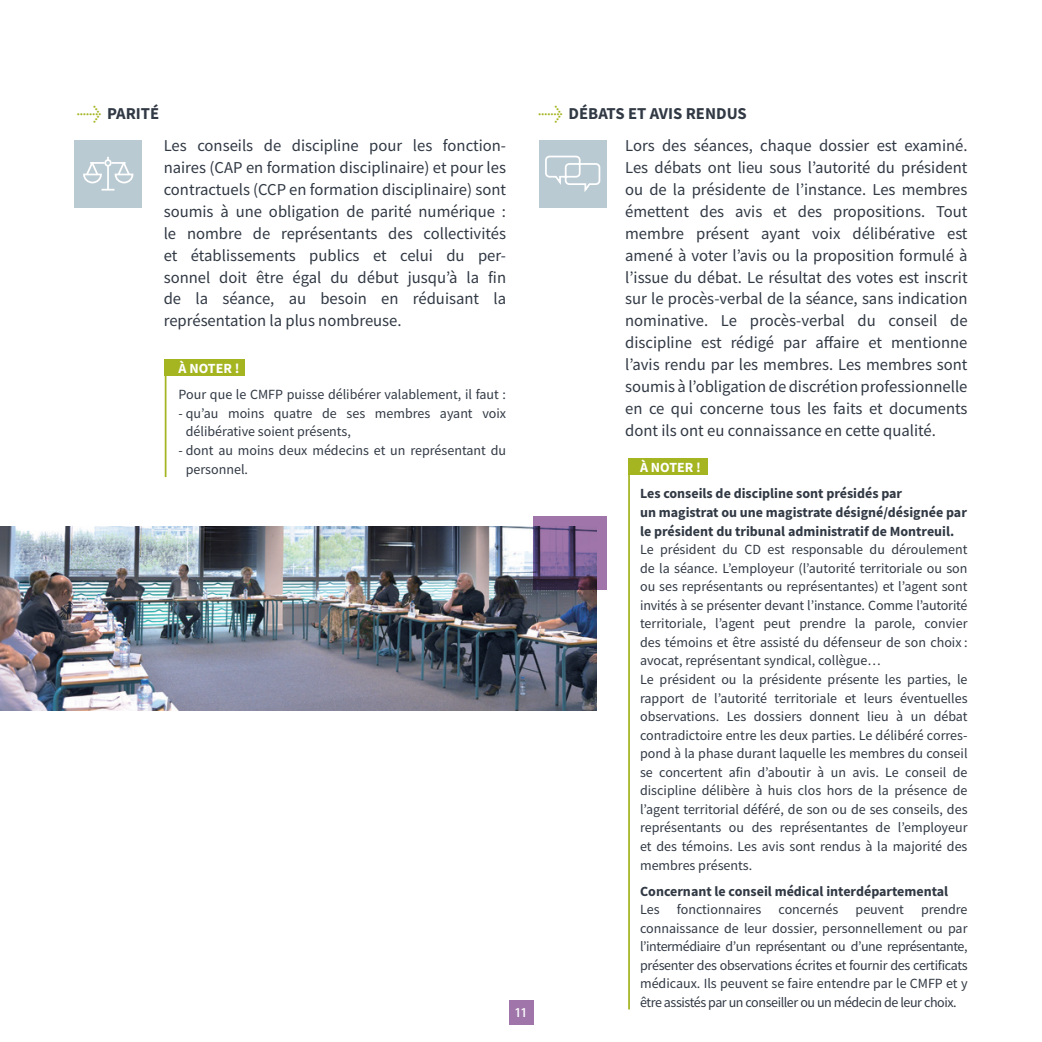
<style>
.page{position:relative;width:1042px;height:1042px;background:#fff}
.page>*{position:absolute;margin:0;border:0;box-sizing:border-box;transform-origin:0 0}
.TEXTE_COURANT{font:16.62px/21.9px "Source Sans Pro";color:#313944;text-align:justify}
.TEXTE_COURANT-2{font:700 16.62px "Source Sans Pro";color:#313944}
.TEXTE_COURANT-3{font:14px/18.6px "Source Sans Pro";color:#313944;text-align:justify}
.TEXTE_COURANT-4{font:700 14px/18.6px "Source Sans Pro";color:#313944}
.TEXTE_COURANT-5{font:700 14px "Source Sans Pro";color:#fff}
.t1{font:700 14px "Rotis Sans Serif";color:#fff}
</style>
<div class="page">
<hr style="left:165px;top:361px;width:1px;height:116px;background:#a5b522">
<div style="left:165px;top:360px;width:80px;height:16px;background:#a5b522"></div>
<div style="left:628px;top:458px;width:80px;height:16px;background:#a5b522"></div>
<div style="left:509px;top:1000px;width:24px;height:24px;background:#a076aa"></div>
<hr style="left:628px;top:463px;width:2px;height:546px;background:#a5b522">
<div style="left:539px;top:140px;width:67px;height:68px;background:#bacad2"></div>
<div style="left:74px;top:140px;width:68px;height:68px;background:#bacad2"></div>
<svg style="left:83px;top:157px;width:51px;height:34px"></svg>
<svg style="left:545px;top:155px;width:56px;height:37px"></svg>
<img style="left:0;top:526px;width:597px;height:184px">
<svg style="left:533px;top:516px;width:73px;height:73px;background:#7a5c8b"></svg>
<p class="TEXTE_COURANT-2" style="left:107px;top:103px;width:54px">PARITÉ</p>
<p class="TEXTE_COURANT" style="left:164px;top:135px;width:344px">Les conseils de discipline pour les fonction&shy;naires (CAP en formation disciplinaire) et pour les contractuels (CCP en formation disciplinaire) sont soumis à une obligation de parité numérique : le nombre de représentants des collectivités et établissements publics et celui du per&shy;sonnel doit être égal du début jusqu’à la fin de la séance, au besoin en réduisant la représentation la plus nombreuse.</p>
<p class="TEXTE_COURANT-5" style="left:179px;top:359px;width:62px">À NOTER !</p>
<p class="TEXTE_COURANT-3" style="left:179px;top:385px;width:329px">Pour que le CMFP puisse délibérer valablement, il faut :</p>
<p class="TEXTE_COURANT-3" style="left:186px;top:404px;width:322px;text-indent:-7px">- qu’au moins quatre de ses membres ayant voix délibérative soient présents,</p>
<p class="TEXTE_COURANT-3" style="left:186px;top:441px;width:322px;text-indent:-7px">- dont au moins deux médecins et un représentant du personnel.</p>
<p class="t1" style="left:514px;top:1003px;width:15px">11</p>
<p class="TEXTE_COURANT-2" style="left:568px;top:103px;width:180px">DÉBATS ET AVIS RENDUS</p>
<p class="TEXTE_COURANT" style="left:625px;top:135px;width:344px">Lors des séances, chaque dossier est examiné.<br>Les débats ont lieu sous l’autorité du président ou de la présidente de l’instance. Les membres émettent des avis et des propositions. Tout membre présent ayant voix délibérative est amené à voter l’avis ou la proposition formulé à l’issue du débat. Le résultat des votes est inscrit sur le procès-verbal de la séance, sans indication nominative. Le procès-verbal du conseil de discipline est rédigé par affaire et mentionne l’avis rendu par les membres. Les membres sont soumis à l’obligation de discrétion professionnelle en ce qui concerne tous les faits et documents dont ils ont eu connaissance en cette qualité.</p>
<p class="TEXTE_COURANT-5" style="left:640px;top:458px;width:62px">À NOTER !</p>
<p class="TEXTE_COURANT-4" style="left:640px;top:484px;width:328px">Les conseils de discipline sont présidés par<br>un magistrat ou une magistrate désigné/désignée par le président du tribunal administratif de Montreuil.</p>
<p class="TEXTE_COURANT-3" style="left:640px;top:540px;width:329px">Le président du CD est responsable du déroulement de la séance. L’employeur (l’autorité territoriale ou son ou ses représentants ou représentantes) et l’agent sont invités à se présenter devant l’instance. Comme l’autorité territoriale, l’agent peut prendre la parole, convier des témoins et être assisté du défenseur de son choix : avocat, représentant syndical, collègue…</p>
<p class="TEXTE_COURANT-3" style="left:640px;top:670px;width:329px">Le président ou la présidente présente les parties, le rapport de l’autorité territoriale et leurs éventuelles observations. Les dossiers donnent lieu à un débat contradictoire entre les deux parties. Le délibéré corres&shy;pond à la phase durant laquelle les membres du conseil se concertent afin d’aboutir à un avis. Le conseil de discipline délibère à huis clos hors de la présence de l’agent territorial déféré, de son ou de ses conseils, des représentants ou des représentantes de l’employeur et des témoins. Les avis sont rendus à la majorité des membres présents.</p>
<p class="TEXTE_COURANT-4" style="left:640px;top:881px;width:310px">Concernant le conseil médical interdépartemental</p>
<p class="TEXTE_COURANT-3" style="left:640px;top:900px;width:329px">Les fonctionnaires concernés peuvent prendre connaissance de leur dossier, personnellement ou par l’intermédiaire d’un représentant ou d’une représentante, présenter des observations écrites et fournir des certificats médicaux. Ils peuvent se faire entendre par le CMFP et y être assistés par un conseiller ou un médecin de leur choix.</p>
</div>
